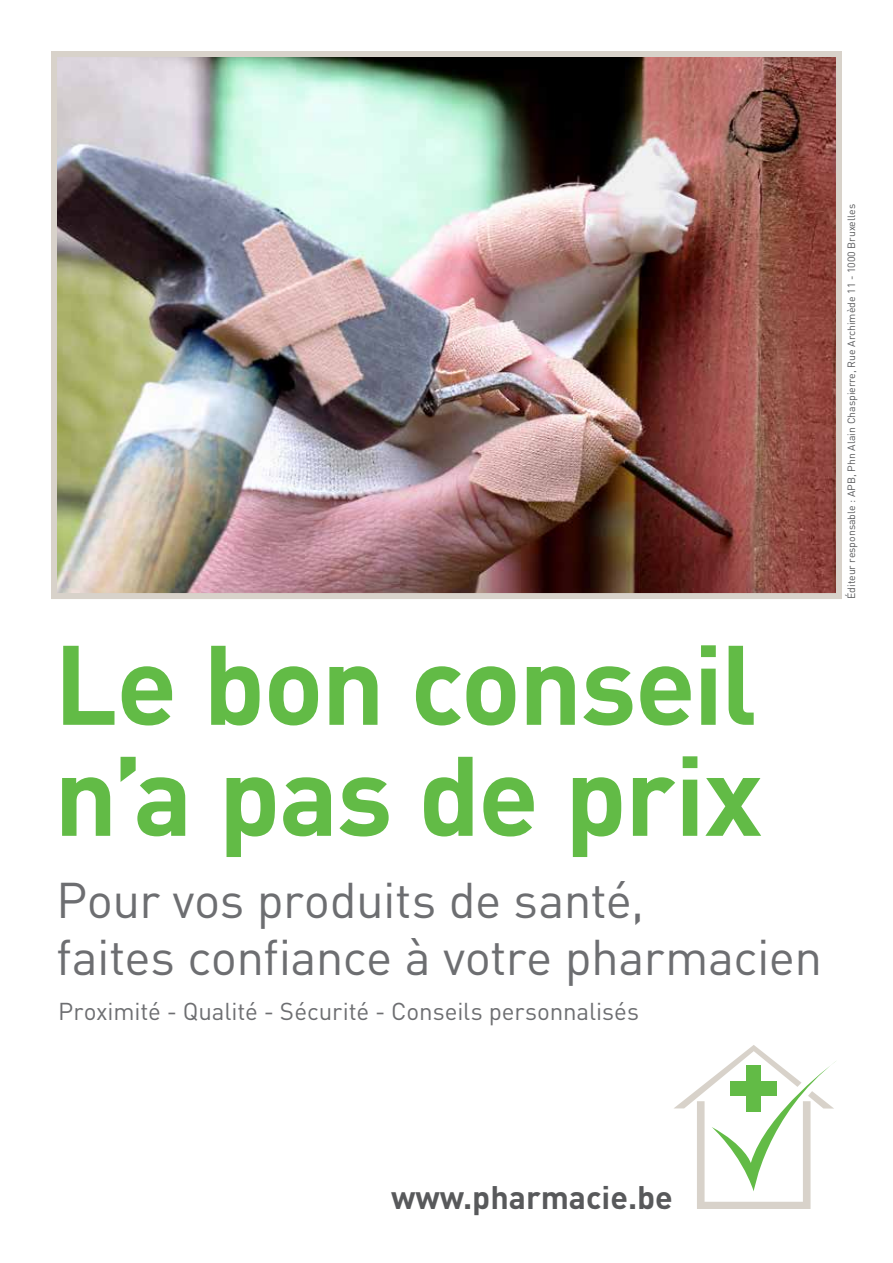
<style>
.page{position:relative;width:893px;height:1263px;background:#fff}
.page>*{position:absolute;margin:0;border:0;box-sizing:border-box;transform-origin:0 0}
.t1{font:700 111px/111px "DINOT";letter-spacing:-.015em;color:#62bb46}
.t2{font:49.5px/57px "DINOT";letter-spacing:-.015em;color:#6d6e71}
.t3{font:700 32.25px "DINOT";color:#58595b}
.t4{font:24.15px "DINOT";letter-spacing:-.005em;color:#6d6e71}
.t5{font:10.5px "DINOT";color:#58595b}
</style>
<div class="page">
<svg style="left:674px;top:1045px;width:162px;height:164px"></svg>
<img style="left:58px;top:58px;width:777px;height:534px">
<div style="left:51px;top:51px;width:791px;height:548px;border:6px solid #d8d2ca"></div>
<h1 class="t1" style="left:54px;top:626px;width:710px">Le bon conseil n’a pas de prix</h1>
<h2 class="t2" style="left:56px;top:871px;width:767px">Pour vos produits de santé,<br>faites confiance à votre pharmacien</h2>
<h3 class="t4" style="left:58px;top:996px;width:582px">Proximité - Qualité - Sécurité - Conseils personnalisés</h3>
<p class="t5" style="left:845px;top:599px;width:397px;rotate:-90deg">Éditeur responsable : APB, Phn Alain Chaspierre, Rue Archimède 11 - 1000 Bruxelles</p>
<h3 class="t3" style="left:391px;top:1176px;width:283px">www.pharmacie.be</h3>
</div>
